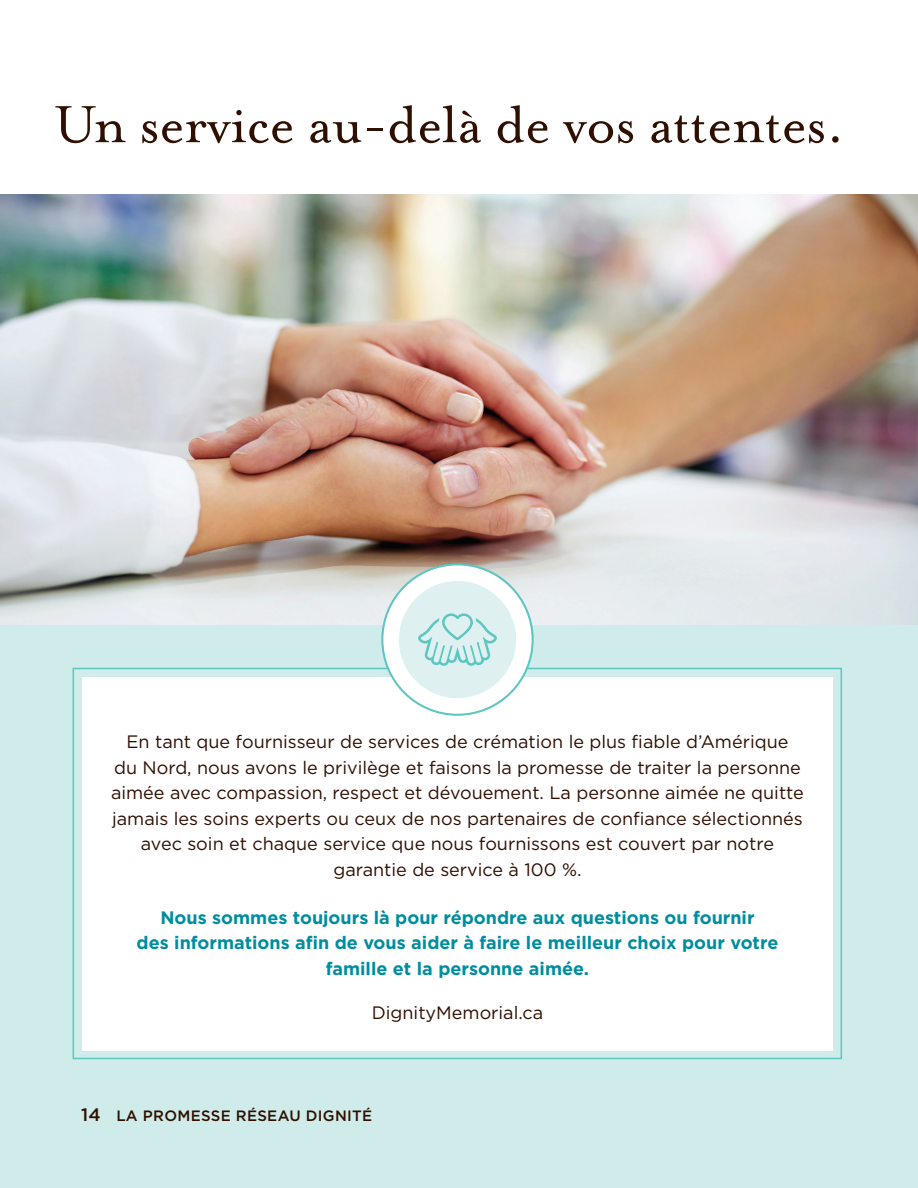
<style>
.page{position:relative;width:918px;height:1188px;background:#fff}
.page>*{position:absolute;margin:0;border:0;box-sizing:border-box;transform-origin:0 0}
.t1{font:60px "Mrs Eaves OT";letter-spacing:-.01em;color:#2f0f00}
.t2{font:18px/25.5px "Gotham";color:#2f0f00;text-align:center}
.t3{font:700 18px/25.5px "Gotham";color:#008da0;text-align:center}
.t4{font:500 15px "Gotham";letter-spacing:.02em;color:#2f0f00}
.s1{font-size:18px}
</style>
<div class="page">
<div style="left:0;top:598px;width:918px;height:590px;background:#cfebea"></div>
<div style="left:82px;top:677px;width:751px;height:373px;background:#fff"></div>
<img style="left:0;top:194px;width:918px;height:430px">
<div style="left:73px;top:668px;width:769px;height:391px;border:2px solid #5dc5c2"></div>
<div style="left:382px;top:564px;width:151px;height:151px;background:#fff;border-radius:50%"></div>
<div style="left:399px;top:581px;width:117px;height:117px;background:#def1f0;border-radius:50%"></div>
<svg style="left:418px;top:613px;width:79px;height:53px"></svg>
<p class="t1" style="left:54px;top:92px;width:792px">Un service au-delà de vos attentes.</p>
<p class="t2" style="left:111px;top:729px;width:694px">En tant que fournisseur de services de crémation le plus fiable d’Amérique<br>du Nord, nous avons le privilège et faisons la promesse de traiter la personne aimée avec compassion, respect et dévouement. La personne aimée ne quitte jamais les soins experts ou ceux de nos partenaires de confiance sélectionnés avec soin et chaque service que nous fournissons est couvert par notre garantie de service à 100 %.</p>
<p class="t3" style="left:137px;top:905px;width:643px">Nous sommes toujours là pour répondre aux questions ou fournir<br>des informations afin de vous aider à faire le meilleur choix pour votre famille et la personne aimée.</p>
<p class="t2" style="left:372px;top:999px;width:173px">DignityMemorial.ca</p>
<p class="t4" style="left:81px;top:1105px;width:293px"><span class="s1">14</span> LA PROMESSE RÉSEAU DIGNITÉ</p>
</div>
